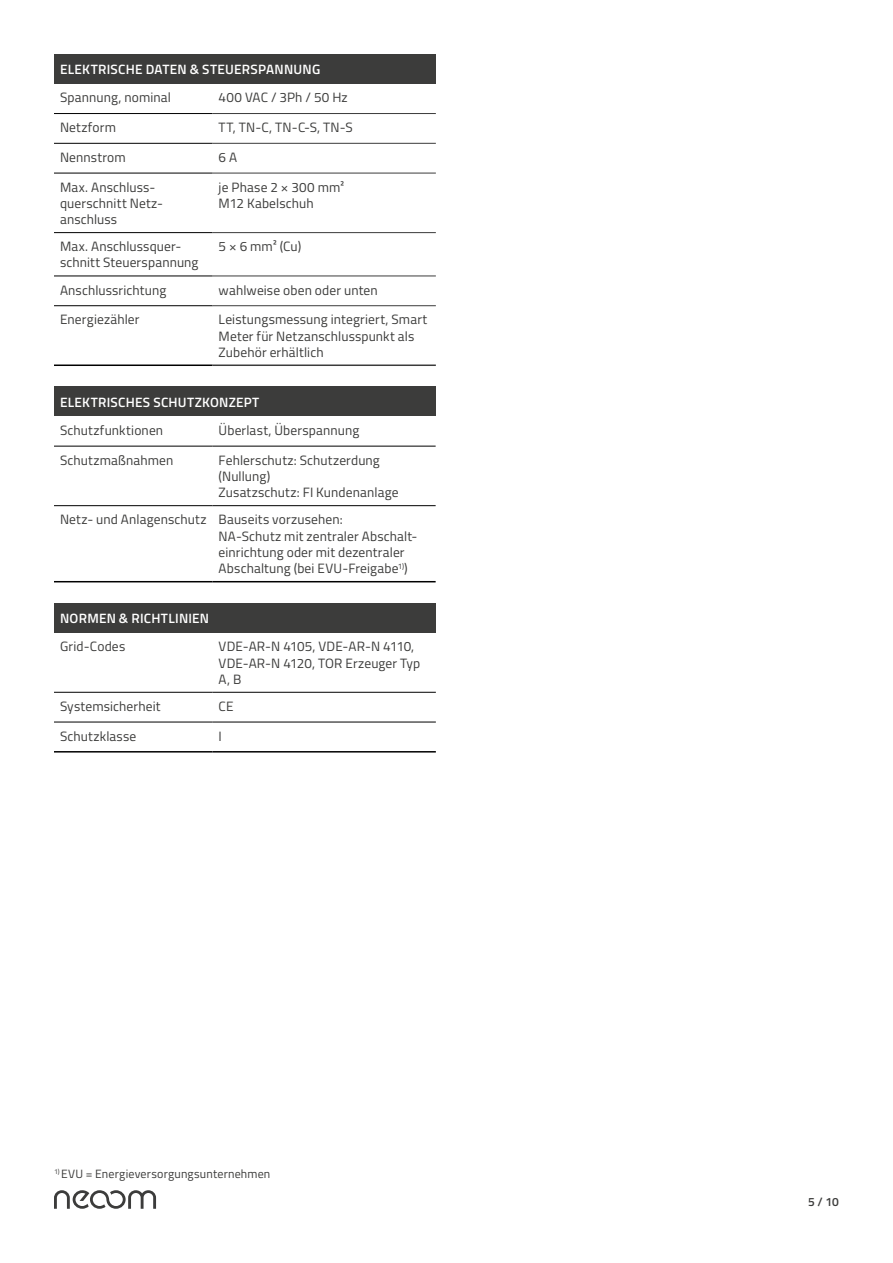
<style>
.page{position:relative;width:893px;height:1263px;background:#fff}
.page>*{position:absolute;margin:0;border:0;box-sizing:border-box;transform-origin:0 0}
.t1{font:13.5px/16.2px "Titillium";letter-spacing:.01em;color:#3c3c3b}
.t2{font:600 13.5px "Titillium";letter-spacing:.02em;color:#fff}
.t3{font:12px "Titillium";letter-spacing:.015em;color:#3c3c3b}
.t4{font:600 12px "Titillium";color:#3c3c3b}
</style>
<div class="page">
<svg style="left:54px;top:1190px;width:102px;height:19px"></svg>
<div style="left:54px;top:603px;width:382px;height:30px;background:#3c3c3b"></div>
<hr style="left:54px;top:692px;width:159px;height:1px;background:#000">
<hr style="left:54px;top:722px;width:159px;height:1px;background:#000">
<hr style="left:54px;top:751px;width:159px;height:1px;background:#000">
<hr style="left:213px;top:692px;width:223px;height:1px;background:#000">
<hr style="left:213px;top:722px;width:223px;height:1px;background:#000">
<hr style="left:213px;top:751px;width:223px;height:1px;background:#000">
<div style="left:54px;top:387px;width:382px;height:29px;background:#3c3c3b"></div>
<hr style="left:54px;top:446px;width:159px;height:1px;background:#000">
<hr style="left:54px;top:505px;width:159px;height:1px;background:#000">
<hr style="left:54px;top:581px;width:159px;height:1px;background:#000">
<hr style="left:213px;top:446px;width:223px;height:1px;background:#000">
<hr style="left:213px;top:505px;width:223px;height:1px;background:#000">
<hr style="left:213px;top:581px;width:223px;height:1px;background:#000">
<div style="left:54px;top:54px;width:382px;height:30px;background:#3c3c3b"></div>
<hr style="left:54px;top:113px;width:159px;height:1px;background:#000">
<hr style="left:54px;top:143px;width:159px;height:1px;background:#000">
<hr style="left:54px;top:173px;width:159px;height:1px;background:#000">
<hr style="left:54px;top:232px;width:159px;height:1px;background:#000">
<hr style="left:54px;top:276px;width:159px;height:1px;background:#000">
<hr style="left:54px;top:305px;width:159px;height:1px;background:#000">
<hr style="left:213px;top:113px;width:223px;height:1px;background:#3b3b3b">
<hr style="left:213px;top:143px;width:223px;height:1px;background:#3b3b3b">
<hr style="left:213px;top:173px;width:223px;height:1px;background:#3b3b3b">
<hr style="left:213px;top:232px;width:223px;height:1px;background:#3b3b3b">
<hr style="left:213px;top:276px;width:223px;height:1px;background:#3b3b3b">
<hr style="left:213px;top:305px;width:223px;height:1px;background:#3b3b3b">
<hr style="left:54px;top:364px;width:159px;height:2px;background:#000">
<hr style="left:213px;top:364px;width:223px;height:2px;background:#3b3b3b">
<p class="t2" style="left:60px;top:59px;width:262px">ELEKTRISCHE DATEN &amp; STEUERSPANNUNG</p>
<p class="t1" style="left:60px;top:89px;width:112px">Spannung, nominal</p>
<p class="t1" style="left:219px;top:89px;width:131px">400 VAC / 3Ph / 50 Hz</p>
<p class="t1" style="left:60px;top:119px;width:58px">Netzform</p>
<p class="t1" style="left:219px;top:119px;width:136px">TT, TN-C, TN-C-S, TN-S</p>
<p class="t1" style="left:60px;top:148px;width:67px">Nennstrom</p>
<p class="t1" style="left:219px;top:148px;width:20px">6 A</p>
<p class="t1" style="left:60px;top:178px;width:105px">Max. Anschluss&shy;querschnitt Netz&shy;anschluss</p>
<p class="t1" style="left:219px;top:178px;width:127px">je Phase 2 × 300 mm²<br>M12 Kabelschuh</p>
<p class="t1" style="left:60px;top:238px;width:140px">Max. Anschlussquer&shy;schnitt Steuerspannung</p>
<p class="t1" style="left:219px;top:238px;width:84px">5 × 6 mm² (Cu)</p>
<p class="t1" style="left:60px;top:281px;width:108px">Anschlussrichtung</p>
<p class="t1" style="left:219px;top:281px;width:161px">wahlweise oben oder unten</p>
<p class="t1" style="left:60px;top:311px;width:81px">Energiezähler</p>
<p class="t1" style="left:219px;top:311px;width:210px">Leistungsmessung integriert, Smart<br>Meter für Netzanschlusspunkt als<br>Zubehör erhältlich</p>
<p class="t2" style="left:60px;top:392px;width:201px">ELEKTRISCHES SCHUTZKONZEPT</p>
<p class="t1" style="left:60px;top:421px;width:105px">Schutzfunktionen</p>
<p class="t1" style="left:219px;top:421px;width:142px">Überlast, Überspannung</p>
<p class="t1" style="left:60px;top:451px;width:115px">Schutzmaßnahmen</p>
<p class="t1" style="left:219px;top:451px;width:182px">Fehlerschutz: Schutzerdung (Nullung)<br>Zusatzschutz: FI Kundenanlage</p>
<p class="t1" style="left:219px;top:511px;width:200px;text-indent:-159px">Netz- und Anlagenschutz Bauseits vorzusehen:<br>NA-Schutz mit zentraler Abschalt&shy;einrichtung oder mit dezentraler Abschaltung (bei EVU-Freigabe<sup>1)</sup>)</p>
<p class="t2" style="left:60px;top:608px;width:151px">NORMEN &amp; RICHTLINIEN</p>
<p class="t1" style="left:60px;top:638px;width:67px">Grid-Codes</p>
<p class="t1" style="left:219px;top:638px;width:203px">VDE-AR-N 4105, VDE-AR-N 4110,<br>VDE-AR-N 4120, TOR Erzeuger Typ<br>A, B</p>
<p class="t1" style="left:60px;top:697px;width:102px">Systemsicherheit</p>
<p class="t1" style="left:219px;top:697px;width:16px">CE</p>
<p class="t1" style="left:60px;top:727px;width:78px">Schutzklasse</p>
<p class="t1" style="left:219px;top:727px;width:5px">I</p>
<p class="t3" style="left:54px;top:1165px;width:218px"><sup>1)</sup> EVU = Energieversorgungsunternehmen</p>
<p class="t4" style="left:808px;top:1193px;width:32px">5 / 10</p>
</div>
